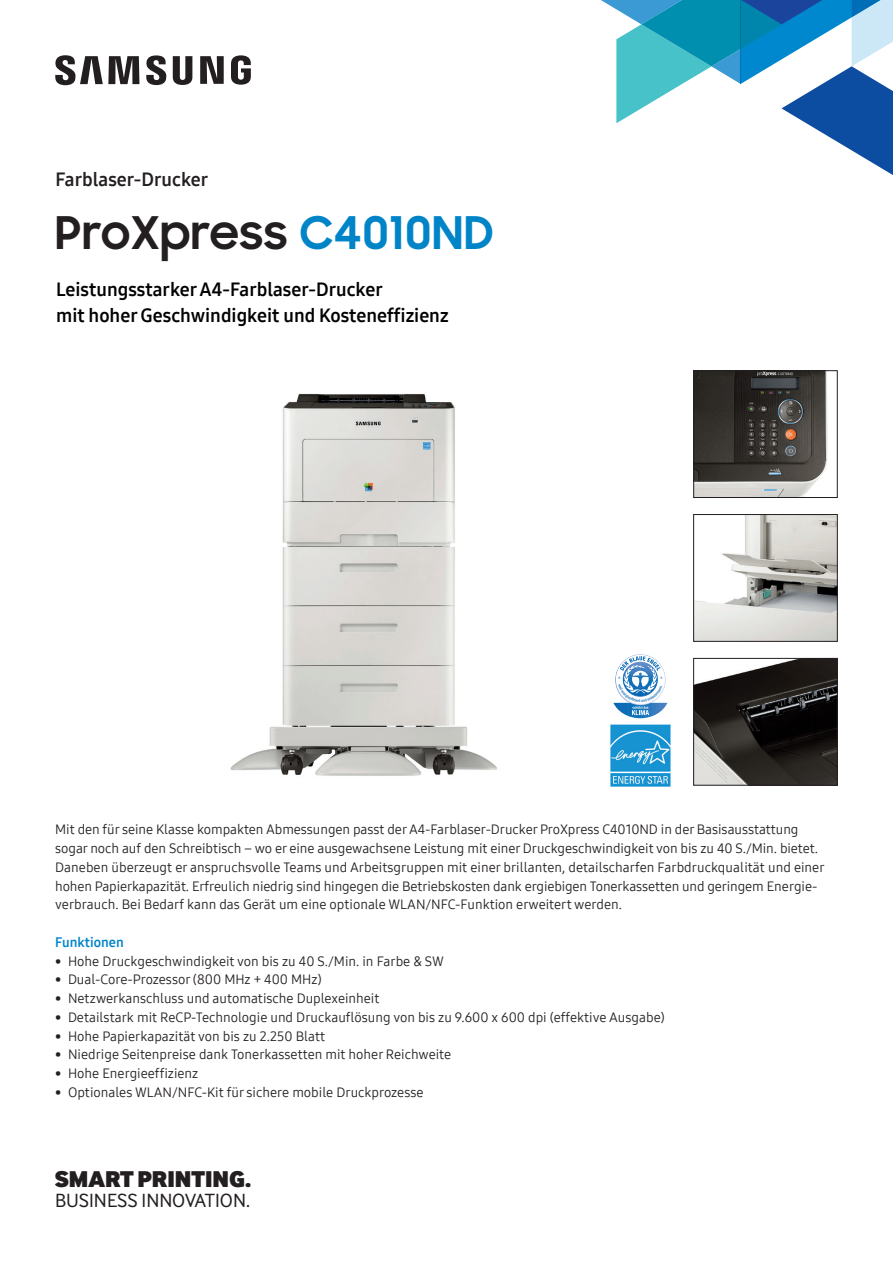
<style>
.page{position:relative;width:893px;height:1263px;background:#fff}
.page>*{position:absolute;margin:0;border:0;box-sizing:border-box;transform-origin:0 0}
.t1{font:700 45px "Samsung Sharp Sans";letter-spacing:.015em;color:#231f20}
.t2{font:900 23.7px "Samsung Inter Face";color:#231f20}
.t3{font:19.8px "Samsung Inter Face";color:#231f20}
.t4{font:18.75px/26.2px "Samsung One 700";color:#000002}
.t5{font:18.75px "Samsung One 700";color:#231f20}
.t6{font:13.5px/18.8px "Samsung One 400";color:#231f20}
.t7{font:13.5px "Samsung One 700";color:#0084c8}
.s1{color:#0084c8}
</style>
<div class="page">
<svg style="left:200px;top:56px;width:24px;height:28px"></svg>
<svg style="left:55px;top:55px;width:84px;height:30px"></svg>
<svg style="left:146px;top:55px;width:20px;height:30px"></svg>
<svg style="left:173px;top:56px;width:19px;height:29px"></svg>
<svg style="left:231px;top:55px;width:20px;height:30px"></svg>
<img style="left:230px;top:393px;width:267px;height:383px">
<img style="left:695px;top:516px;width:141px;height:124px">
<div style="left:693px;top:514px;width:145px;height:128px;border:1px solid #231f20"></div>
<img style="left:695px;top:660px;width:141px;height:123px">
<div style="left:693px;top:658px;width:145px;height:127px;border:1px solid #231f20"></div>
<img style="left:695px;top:372px;width:133px;height:124px">
<div style="left:693px;top:370px;width:145px;height:128px;border:1px solid #231f20"></div>
<img style="left:610px;top:724px;width:61px;height:63px">
<svg style="left:613px;top:654px;width:54px;height:64px"></svg>
<svg style="left:601px;top:0;width:292px;height:175px"></svg>
<h3 class="t5" style="left:55px;top:167px;width:154px">Farblaser-Drucker</h3>
<h1 class="t1" style="left:55px;top:199px;width:439px">ProXpress <span class="s1">C4010ND</span></h1>
<h3 class="t4" style="left:56px;top:276px;width:394px">Leistungsstarker A4-Farblaser-Drucker<br>mit hoher Geschwindigkeit und Kosteneffizienz</h3>
<p class="t6" style="left:55px;top:820px;width:771px">Mit den für seine Klasse kompakten Abmessungen passt der A4-Farblaser-Drucker ProXpress C4010ND in der Basisausstattung sogar noch auf den Schreibtisch – wo er eine ausgewachsene Leistung mit einer Druckgeschwindigkeit von bis zu 40 S./Min. bietet.<br>Daneben überzeugt er anspruchsvolle Teams und Arbeitsgruppen mit einer brillanten, detailscharfen Farbdruckqualität und einer hohen Papierkapazität. Erfreulich niedrig sind hingegen die Betriebskosten dank ergiebigen Tonerkassetten und geringem Energie&shy;verbrauch. Bei Bedarf kann das Gerät um eine optionale WLAN/NFC-Funktion erweitert werden.</p>
<p class="t7" style="left:55px;top:933px;width:70px">Funktionen</p>
<p class="t6" style="left:55px;top:951px;width:390px">• Hohe Druckgeschwindigkeit von bis zu 40 S./Min. in Farbe &amp; SW</p>
<p class="t6" style="left:55px;top:970px;width:268px">• Dual-Core-Prozessor (800 MHz + 400 MHz)</p>
<p class="t6" style="left:55px;top:989px;width:326px">• Netzwerkanschluss und automatische Duplexeinheit</p>
<p class="t6" style="left:55px;top:1008px;width:611px">• Detailstark mit ReCP-Technologie und Druckauflösung von bis zu 9.600 x 600 dpi (effektive Ausgabe)</p>
<p class="t6" style="left:55px;top:1026px;width:271px">• Hohe Papierkapazität von bis zu 2.250 Blatt</p>
<p class="t6" style="left:55px;top:1045px;width:397px">• Niedrige Seitenpreise dank Tonerkassetten mit hoher Reichweite</p>
<p class="t6" style="left:55px;top:1064px;width:145px">• Hohe Energieeffizienz</p>
<p class="t6" style="left:55px;top:1083px;width:370px">• Optionales WLAN/NFC-Kit für sichere mobile Druckprozesse</p>
<h2 class="t2" style="left:55px;top:1164px;width:198px">SMART PRINTING.</h2>
<h3 class="t3" style="left:55px;top:1189px;width:196px">BUSINESS INNOVATION.</h3>
</div>
